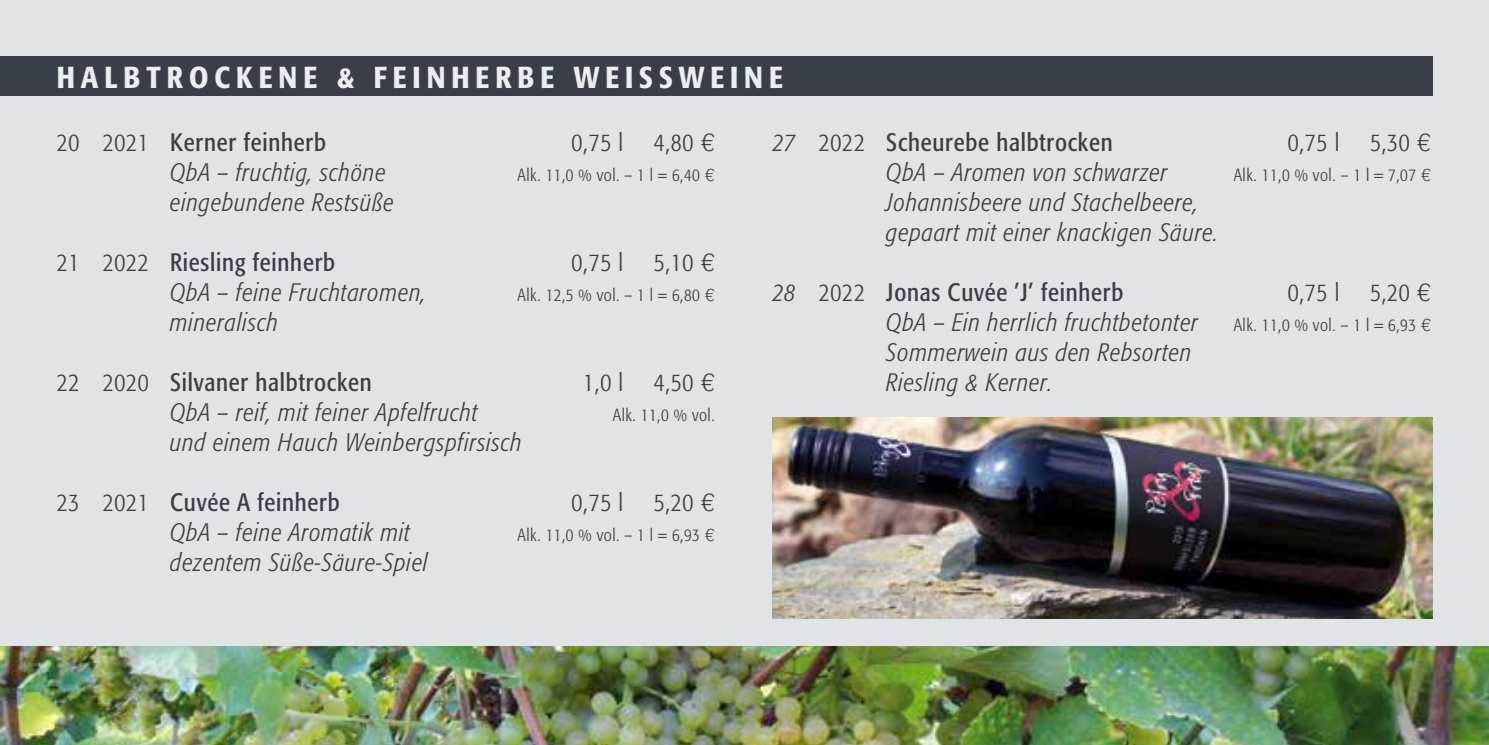
<style>
.page{position:relative;width:1489px;height:745px;background:#fff}
.page>*{position:absolute;margin:0;border:0;box-sizing:border-box;transform-origin:0 0}
.t1{font:500 30px "Formata Condensed BQ";letter-spacing:.2em;color:#ebedef}
.t2{font:italic 300 25px/30px "Formata Condensed BQ";letter-spacing:.03em;color:#383f46}
.t3{font:25px "Formata Condensed BQ";letter-spacing:.03em;color:#383f46}
.t4{font:300 25px "Formata Condensed BQ";letter-spacing:.03em;color:#383f46}
.t5{font:300 17.5px "Formata Condensed BQ";letter-spacing:.03em;color:#383f46}
.s1{font-weight:300}
.s2{font-family:"Helvetica"}
.s3{font-weight:300;font-style:italic}
</style>
<div class="page">
<div style="left:0;top:0;width:1488px;height:744px;background:#e1e4e7"></div>
<img style="left:0;top:646px;width:1488px;height:98px">
<div style="left:0;top:57px;width:1431px;height:39px;background:#383f46"></div>
<img style="left:772px;top:417px;width:659px;height:200px">
<p class="t1" style="left:57px;top:59px;width:727px">HALBTROCKENE &amp; FEINHERBE WEISSWEINE</p>
<p class="t3" style="left:57px;top:127px;width:271px"><span class="s1">20 2021</span> Kerner feinherb</p>
<p class="t4" style="left:571px;top:128px;width:145px">0,75 l 4,80 <span class="s2">€</span></p>
<p class="t2" style="left:170px;top:157px;width:217px">QbA – fruchtig, schöne</p>
<p class="t5" style="left:517px;top:165px;width:199px">Alk. 11,0 % vol. – 1 l = 6,40 <span class="s2">€</span></p>
<p class="t2" style="left:170px;top:187px;width:225px">eingebundene Restsüße</p>
<p class="t3" style="left:57px;top:247px;width:280px"><span class="s1">21 2022</span> Riesling feinherb</p>
<p class="t4" style="left:571px;top:248px;width:145px">0,75 l 5,10 <span class="s2">€</span></p>
<p class="t2" style="left:170px;top:277px;width:257px">QbA – feine Fruchtaromen,</p>
<p class="t5" style="left:517px;top:285px;width:199px">Alk. 12,5 % vol. – 1 l = 6,80 <span class="s2">€</span></p>
<p class="t2" style="left:170px;top:307px;width:109px">mineralisch</p>
<p class="t3" style="left:57px;top:367px;width:317px"><span class="s1">22 2020</span> Silvaner halbtrocken</p>
<p class="t4" style="left:583px;top:368px;width:133px">1,0 l 4,50 <span class="s2">€</span></p>
<p class="t2" style="left:170px;top:397px;width:309px">QbA – reif, mit feiner Apfelfrucht</p>
<p class="t5" style="left:612px;top:405px;width:103px">Alk. 11,0 % vol.</p>
<p class="t2" style="left:170px;top:427px;width:353px">und einem Hauch Weinbergspfirsisch</p>
<p class="t3" style="left:57px;top:487px;width:284px"><span class="s1">23 2021</span> Cuvée A feinherb</p>
<p class="t4" style="left:571px;top:488px;width:145px">0,75 l 5,20 <span class="s2">€</span></p>
<p class="t2" style="left:170px;top:517px;width:242px">QbA – feine Aromatik mit</p>
<p class="t5" style="left:517px;top:525px;width:199px">Alk. 11,0 % vol. – 1 l = 6,93 <span class="s2">€</span></p>
<p class="t2" style="left:170px;top:547px;width:259px">dezentem Süße-Säure-Spiel</p>
<p class="t3" style="left:772px;top:127px;width:341px"><span class="s3">27</span> <span class="s1">2022</span> Scheurebe halbtrocken</p>
<p class="t4" style="left:1287px;top:128px;width:145px">0,75 l 5,30 <span class="s2">€</span></p>
<p class="t2" style="left:886px;top:157px;width:283px">QbA – Aromen von schwarzer</p>
<p class="t5" style="left:1233px;top:165px;width:199px">Alk. 11,0 % vol. – 1 l = 7,07 <span class="s2">€</span></p>
<p class="t2" style="left:886px;top:187px;width:333px">Johannisbeere und Stachelbeere, gepaart mit einer knackigen Säure.</p>
<p class="t3" style="left:772px;top:277px;width:352px"><span class="s3">28</span> <span class="s1">2022</span> Jonas Cuvée ’J’ feinherb</p>
<p class="t4" style="left:1287px;top:278px;width:145px">0,75 l 5,20 <span class="s2">€</span></p>
<p class="t2" style="left:886px;top:307px;width:313px">QbA – Ein herrlich fruchtbetonter</p>
<p class="t5" style="left:1233px;top:315px;width:199px">Alk. 11,0 % vol. – 1 l = 6,93 <span class="s2">€</span></p>
<p class="t2" style="left:886px;top:337px;width:307px">Sommerwein aus den Rebsorten<br>Riesling &amp; Kerner.</p>
</div>
